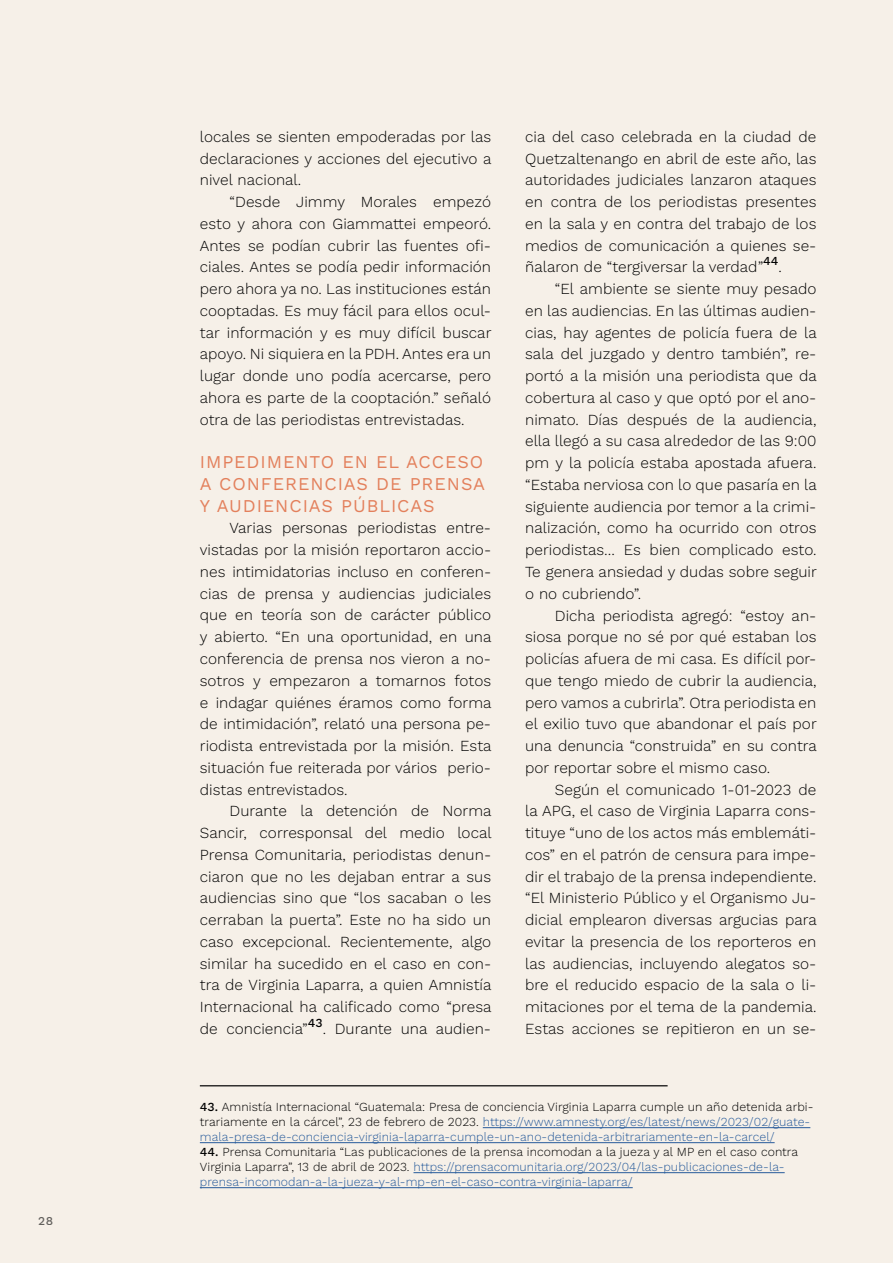
<style>
.page{position:relative;width:893px;height:1263px;background:#f6f0e8}
.page>*{position:absolute;margin:0;border:0;box-sizing:border-box;transform-origin:0 0}
.t1{font:18px/21.8px "Work Sans";letter-spacing:.05em;color:#e3805c;text-align:justify}
.t2{font:300 15.3px/21.8px "Work Sans";color:#000;text-align:justify}
.t3{font:300 12.3px/15px "Work Sans";letter-spacing:.005em;color:#275b9b}
.t4{font:500 12.3px "Work Sans";color:#000}
.t5{font:500 12px "Work Sans";color:#000}
.s1{font-weight:500;color:#000}
.s2{color:#000}
</style>
<div class="page">
<hr style="left:200px;top:1085px;width:468px;height:1px;background:#000">
<hr style="left:483px;top:1127px;width:327px;height:1px;background:#275b9b">
<hr style="left:200px;top:1142px;width:575px;height:1px;background:#275b9b">
<hr style="left:413px;top:1172px;width:372px;height:1px;background:#275b9b">
<hr style="left:200px;top:1187px;width:433px;height:1px;background:#275b9b">
<p class="t5" style="left:38px;top:1211px;width:17px">28</p>
<p class="t2" style="left:200px;top:125px;width:293px">locales se sienten empoderadas por las declaraciones y acciones del ejecutivo a nivel nacional.</p>
<p class="t2" style="left:200px;top:190px;width:293px;text-indent:30px">“Desde Jimmy Morales empezó esto y ahora con Giammattei empeoró.<br>Antes se podían cubrir las fuentes ofi&shy;ciales. Antes se podía pedir información pero ahora ya no. Las instituciones están cooptadas. Es muy fácil para ellos ocul&shy;tar información y es muy difícil buscar apoyo. Ni siquiera en la PDH. Antes era un lugar donde uno podía acercarse, pero ahora es parte de la cooptación.” señaló otra de las periodistas entrevistadas.</p>
<p class="t1" style="left:200px;top:450px;width:287px">IMPEDIMENTO EN EL ACCESO A CONFERENCIAS DE PRENSA Y AUDIENCIAS PÚBLICAS</p>
<p class="t2" style="left:200px;top:517px;width:293px;text-indent:30px">Varias personas periodistas entre&shy;vistadas por la misión reportaron accio&shy;nes intimidatorias incluso en conferen&shy;cias de prensa y audiencias judiciales que en teoría son de carácter público y abierto. “En una oportunidad, en una conferencia de prensa nos vieron a no&shy;sotros y empezaron a tomarnos fotos e indagar quiénes éramos como forma de intimidación”, relató una persona pe&shy;riodista entrevistada por la misión. Esta situación fue reiterada por vários perio&shy;distas entrevistados.</p>
<p class="t2" style="left:200px;top:799px;width:293px;text-indent:30px">Durante la detención de Norma Sancir, corresponsal del medio local Prensa Comunitaria, periodistas denun&shy;ciaron que no les dejaban entrar a sus audiencias sino que “los sacaban o les cerraban la puerta”. Este no ha sido un caso excepcional. Recientemente, algo similar ha sucedido en el caso en con&shy;tra de Virginia Laparra, a quien Amnistía Internacional ha calificado como “presa de conciencia”</p>
<p class="t4" style="left:308px;top:1013px;width:16px">43</p>
<p class="t2" style="left:323px;top:1017px;width:170px">. Durante una audien-</p>
<p class="t2" style="left:525px;top:125px;width:293px">cia del caso celebrada en la ciudad de Quetzaltenango en abril de este año, las autoridades judiciales lanzaron ataques en contra de los periodistas presentes en la sala y en contra del trabajo de los medios de comunicación a quienes se&shy;ñalaron de “tergiversar la verdad”</p>
<p class="t4" style="left:763px;top:252px;width:17px">44</p>
<p class="t2" style="left:779px;top:256px;width:5px">.</p>
<p class="t2" style="left:555px;top:277px;width:263px">“El ambiente se siente muy pesado</p>
<p class="t2" style="left:525px;top:299px;width:293px">en las audiencias. En las últimas audien-</p>
<p class="t2" style="left:525px;top:321px;width:293px">cias, hay agentes de policía fuera de la</p>
<p class="t2" style="left:525px;top:343px;width:293px">sala del juzgado y dentro también”, re-</p>
<p class="t2" style="left:525px;top:364px;width:293px">portó a la misión una periodista que da</p>
<p class="t2" style="left:525px;top:386px;width:293px">cobertura al caso y que optó por el ano-</p>
<p class="t2" style="left:525px;top:408px;width:293px">nimato. Días después de la audiencia,</p>
<p class="t2" style="left:525px;top:430px;width:293px">ella llegó a su casa alrededor de las 9:00</p>
<p class="t2" style="left:525px;top:451px;width:293px">pm y la policía estaba apostada afuera.</p>
<p class="t2" style="left:525px;top:473px;width:293px">“Estaba nerviosa con lo que pasaría en la</p>
<p class="t2" style="left:525px;top:495px;width:293px">siguiente audiencia por temor a la crimi-</p>
<p class="t2" style="left:525px;top:517px;width:293px">nalización, como ha ocurrido con otros</p>
<p class="t2" style="left:525px;top:538px;width:293px">periodistas… Es bien complicado esto.</p>
<p class="t2" style="left:525px;top:560px;width:293px">Te genera ansiedad y dudas sobre seguir</p>
<p class="t2" style="left:525px;top:582px;width:118px">o no cubriendo”.</p>
<p class="t2" style="left:555px;top:604px;width:263px">Dicha periodista agregó: “estoy an-</p>
<p class="t2" style="left:525px;top:625px;width:293px">siosa porque no sé por qué estaban los</p>
<p class="t2" style="left:525px;top:647px;width:293px">policías afuera de mi casa. Es difícil por-</p>
<p class="t2" style="left:525px;top:669px;width:293px">que tengo miedo de cubrir la audiencia,</p>
<p class="t2" style="left:525px;top:691px;width:293px">pero vamos a cubrirla”. Otra periodista en</p>
<p class="t2" style="left:525px;top:713px;width:293px">el exilio tuvo que abandonar el país por</p>
<p class="t2" style="left:525px;top:734px;width:293px">una denuncia “construida” en su contra</p>
<p class="t2" style="left:525px;top:756px;width:247px">por reportar sobre el mismo caso.</p>
<p class="t2" style="left:555px;top:778px;width:263px">Según el comunicado 1-01-2023 de</p>
<p class="t2" style="left:525px;top:800px;width:293px">la APG, el caso de Virginia Laparra cons-</p>
<p class="t2" style="left:525px;top:821px;width:293px">tituye “uno de los actos más emblemáti-</p>
<p class="t2" style="left:525px;top:843px;width:293px">cos” en el patrón de censura para impe-</p>
<p class="t2" style="left:525px;top:865px;width:293px">dir el trabajo de la prensa independiente.</p>
<p class="t2" style="left:525px;top:887px;width:293px">“El Ministerio Público y el Organismo Ju-</p>
<p class="t2" style="left:525px;top:908px;width:293px">dicial emplearon diversas argucias para</p>
<p class="t2" style="left:525px;top:930px;width:293px">evitar la presencia de los reporteros en</p>
<p class="t2" style="left:525px;top:952px;width:293px">las audiencias, incluyendo alegatos so-</p>
<p class="t2" style="left:525px;top:974px;width:293px">bre el reducido espacio de la sala o li-</p>
<p class="t2" style="left:525px;top:995px;width:293px">mitaciones por el tema de la pandemia.</p>
<p class="t2" style="left:525px;top:1017px;width:293px">Estas acciones se repitieron en un se-</p>
<p class="t3" style="left:200px;top:1099px;width:615px"><span class="s1">43.</span> <span class="s2">Amnistía Internacional “Guatemala: Presa de conciencia Virginia Laparra cumple un año detenida arbi&shy;trariamente en la cárcel”, 23 de febrero de 2023.</span> https://www.amnesty.org/es/latest/news/2023/02/guate&shy;mala-presa-de-conciencia-virginia-laparra-cumple-un-ano-detenida-arbitrariamente-en-la-carcel/</p>
<p class="t3" style="left:200px;top:1144px;width:600px"><span class="s1">44.</span> <span class="s2">Prensa Comunitaria “Las publicaciones de la prensa incomodan a la jueza y al MP en el caso contra<br>Virginia Laparra”, 13 de abril de 2023.</span> https://prensacomunitaria.org/2023/04/las-publicaciones-de-la&shy;prensa-incomodan-a-la-jueza-y-al-mp-en-el-caso-contra-virginia-laparra/</p>
</div>
